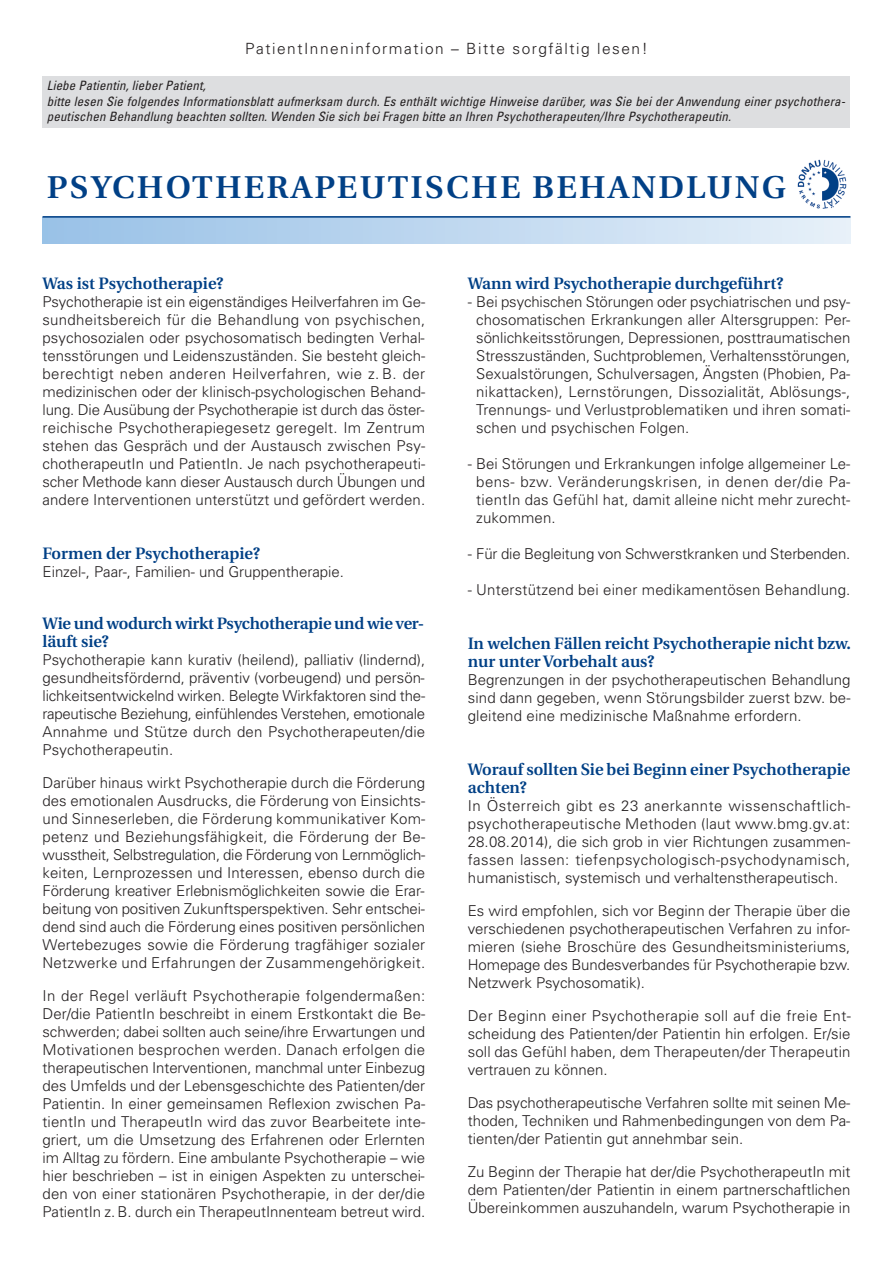
<style>
.page{position:relative;width:893px;height:1263px;background:#fff}
.page>*{position:absolute;margin:0;border:0;box-sizing:border-box;transform-origin:0 0}
.t1{font:600 31.5px "Utopia";letter-spacing:.065em;color:#014086;scale:1.05 1}
.t2{font:600 16.5px/18px "Utopia";color:#014086}
.t3{font:300 15.45px "Univers";letter-spacing:.1em;color:#231f20}
.t4{font:300 15px/18px "Univers";letter-spacing:.005em;color:#231f20;text-align:justify}
.t5{font:italic condensed 12.9px/15.5px "Univers";letter-spacing:.015em;color:#231f20}
</style>
<div class="page">
<div style="left:43px;top:77px;width:807px;height:51px;background:#dddee0"></div>
<div style="left:43px;top:218px;width:807px;height:25px;background:linear-gradient(to right,#98c0e6,#e6f0f9)"></div>
<img style="left:797px;top:159px;width:50px;height:50px">
<hr style="left:43px;top:216px;width:807px;height:2px;background:#014086">
<p class="t3" style="left:245px;top:43px;width:404px">PatientInneninformation – Bitte sorgfältig lesen!</p>
<p class="t5" style="left:47px;top:79px;width:800px">Liebe Patientin, lieber Patient,<br>bitte lesen Sie folgendes Informationsblatt aufmerksam durch. Es enthält wichtige Hinweise darüber, was Sie bei der Anwendung einer psychothera&shy;peutischen Behandlung beachten sollten. Wenden Sie sich bei Fragen bitte an Ihren Psychotherapeuten/Ihre Psychotherapeutin.</p>
<h1 class="t1" style="left:47px;top:174px;width:705px">PSYCHOTHERAPEUTISCHE BEHANDLUNG</h1>
<p class="t2" style="left:43px;top:275px;width:183px">Was ist Psychotherapie?</p>
<p class="t4" style="left:43px;top:294px;width:384px">Psychotherapie ist ein eigenständiges Heilverfahren im Ge&shy;sundheitsbereich für die Behandlung von psychischen, psychosozialen oder psychosomatisch bedingten Verhal&shy;tensstörungen und Leidenszuständen. Sie besteht gleich&shy;berechtigt neben anderen Heilverfahren, wie z. B. der medizinischen oder der klinisch-psychologischen Behand&shy;lung. Die Ausübung der Psychotherapie ist durch das öster&shy;reichische Psychotherapiegesetz geregelt. Im Zentrum stehen das Gespräch und der Austausch zwischen Psy&shy;chotherapeutIn und PatientIn. Je nach psychotherapeuti&shy;scher Methode kann dieser Austausch durch Übungen und andere Interventionen unterstützt und gefördert werden.</p>
<p class="t2" style="left:43px;top:545px;width:219px">Formen der Psychotherapie?</p>
<p class="t4" style="left:43px;top:564px;width:303px">Einzel-, Paar-, Familien- und Gruppentherapie.</p>
<p class="t2" style="left:43px;top:616px;width:383px">Wie und wodurch wirkt Psychotherapie und wie ver&shy;läuft sie?</p>
<p class="t4" style="left:43px;top:652px;width:384px">Psychotherapie kann kurativ (heilend), palliativ (lindernd), gesundheitsfördernd, präventiv (vorbeugend) und persön&shy;lichkeitsentwickelnd wirken. Belegte Wirkfaktoren sind the&shy;rapeutische Beziehung, einfühlendes Verstehen, emotionale Annahme und Stütze durch den Psychotherapeuten/die Psychotherapeutin.</p>
<p class="t4" style="left:43px;top:775px;width:384px">Darüber hinaus wirkt Psychotherapie durch die Förderung des emotionalen Ausdrucks, die Förderung von Einsichts&shy;und Sinneserleben, die Förderung kommunikativer Kom&shy;petenz und Beziehungsfähigkeit, die Förderung der Be&shy;wusstheit, Selbstregulation, die Förderung von Lernmöglich&shy;keiten, Lernprozessen und Interessen, ebenso durch die Förderung kreativer Erlebnismöglichkeiten sowie die Erar&shy;beitung von positiven Zukunftsperspektiven. Sehr entschei&shy;dend sind auch die Förderung eines positiven persönlichen Wertebezuges sowie die Förderung tragfähiger sozialer Netzwerke und Erfahrungen der Zusammengehörigkeit.</p>
<p class="t4" style="left:43px;top:988px;width:384px">In der Regel verläuft Psychotherapie folgendermaßen:<br>Der/die PatientIn beschreibt in einem Erstkontakt die Be&shy;schwerden; dabei sollten auch seine/ihre Erwartungen und Motivationen besprochen werden. Danach erfolgen die therapeutischen Interventionen, manchmal unter Einbezug des Umfelds und der Lebensgeschichte des Patienten/der Patientin. In einer gemeinsamen Reflexion zwischen Pa&shy;tientIn und TherapeutIn wird das zuvor Bearbeitete inte&shy;griert, um die Umsetzung des Erfahrenen oder Erlernten im Alltag zu fördern. Eine ambulante Psychotherapie – wie hier beschrieben – ist in einigen Aspekten zu unterschei&shy;den von einer stationären Psychotherapie, in der der/die PatientIn z.B. durch ein TherapeutInnenteam betreut wird.</p>
<p class="t2" style="left:468px;top:275px;width:317px">Wann wird Psychotherapie durchgeführt?</p>
<p class="t4" style="left:476px;top:294px;width:376px;text-indent:-9px">- Bei psychischen Störungen oder psychiatrischen und psy&shy;chosomatischen Erkrankungen aller Altersgruppen: Per&shy;sönlichkeitsstörungen, Depressionen, posttraumatischen Stresszuständen, Suchtproblemen, Verhaltensstörungen, Sexualstörungen, Schulversagen, Ängsten (Phobien, Pa&shy;nikattacken), Lernstörungen, Dissozialität, Ablösungs-, Trennungs- und Verlustproblematiken und ihren somati&shy;schen und psychischen Folgen.</p>
<p class="t4" style="left:476px;top:456px;width:376px;text-indent:-9px">- Bei Störungen und Erkrankungen infolge allgemeiner Le&shy;bens- bzw. Veränderungskrisen, in denen der/die Pa&shy;tientIn das Gefühl hat, damit alleine nicht mehr zurecht&shy;zukommen.</p>
<p class="t4" style="left:468px;top:546px;width:384px">- Für die Begleitung von Schwerstkranken und Sterbenden.</p>
<p class="t4" style="left:468px;top:582px;width:384px">- Unterstützend bei einer medikamentösen Behandlung.</p>
<p class="t2" style="left:468px;top:635px;width:385px">In welchen Fällen reicht Psychotherapie nicht bzw. nur unterVorbehalt aus?</p>
<p class="t4" style="left:468px;top:672px;width:384px">Begrenzungen in der psychotherapeutischen Behandlung sind dann gegeben, wenn Störungsbilder zuerst bzw. be&shy;gleitend eine medizinische Maßnahme erfordern.</p>
<p class="t2" style="left:468px;top:761px;width:384px">Worauf sollten Sie bei Beginn einer Psychotherapie achten?</p>
<p class="t4" style="left:468px;top:798px;width:384px">In Österreich gibt es 23 anerkannte wissenschaftlich&shy;psychotherapeutische Methoden (laut www.bmg.gv.at:<br>28.08.2014), die sich grob in vier Richtungen zusammen&shy;fassen lassen: tiefenpsychologisch-psychodynamisch, humanistisch, systemisch und verhaltenstherapeutisch.</p>
<p class="t4" style="left:468px;top:903px;width:384px">Es wird empfohlen, sich vor Beginn der Therapie über die verschiedenen psychotherapeutischen Verfahren zu infor&shy;mieren (siehe Broschüre des Gesundheitsministeriums, Homepage des Bundesverbandes für Psychotherapie bzw.<br>Netzwerk Psychosomatik).</p>
<p class="t4" style="left:468px;top:1008px;width:385px">Der Beginn einer Psychotherapie soll auf die freie Ent&shy;scheidung des Patienten/der Patientin hin erfolgen. Er/sie soll das Gefühl haben, dem Therapeuten/der Therapeutin vertrauen zu können.</p>
<p class="t4" style="left:468px;top:1095px;width:384px">Das psychotherapeutische Verfahren sollte mit seinen Me&shy;thoden, Techniken und Rahmenbedingungen von dem Pa&shy;tienten/der Patientin gut annehmbar sein.</p>
<p class="t4" style="left:468px;top:1164px;width:384px">Zu Beginn der Therapie hat der/die PsychotherapeutIn mit dem Patienten/der Patientin in einem partnerschaftlichen Übereinkommen auszuhandeln, warum Psychotherapie in</p>
</div>
